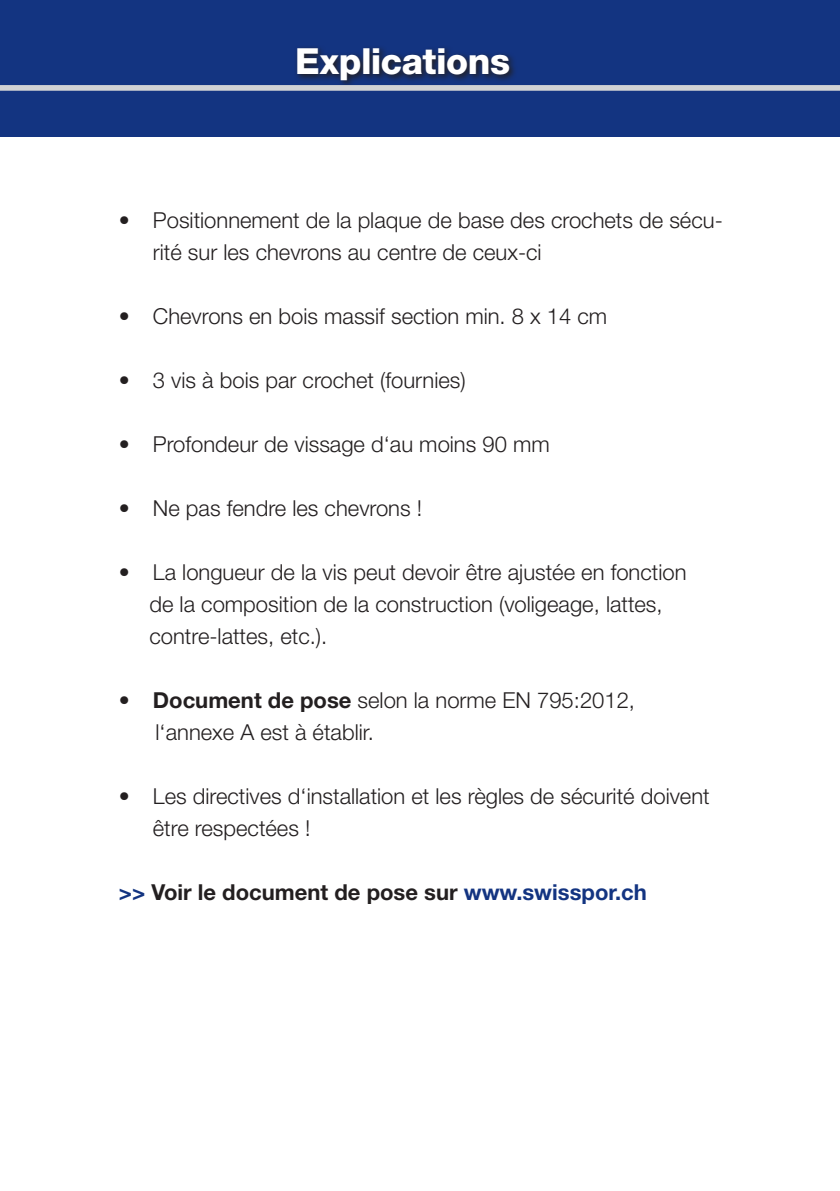
<style>
.page{position:relative;width:840px;height:1191px;background:#fff}
.page>*{position:absolute;margin:0;border:0;box-sizing:border-box;transform-origin:0 0}
.t1{font:800 36px "Helvetica Neue LT Std";letter-spacing:-.015em;color:#fff}
.t2{font:300 22px/32px "Helvetica Neue LT Std";color:#231f20}
.t3{font:700 22px "Helvetica Neue LT Std";color:#231f20}
.s1{font-weight:700}
.s2{color:#133481}
</style>
<div class="page">
<div style="left:0;top:0;width:839px;height:136px;background:#133481"></div>
<svg style="left:296px;top:47px;width:219px;height:38px"></svg>
<div style="left:0;top:85px;width:839px;height:6px;background:#d1d2d4"></div>
<p class="t1" style="left:295px;top:40px;width:216px">Explications</p>
<p class="t2" style="left:153px;top:203px;width:571px;text-indent:-34px">• Positionnement de la plaque de base des crochets de sécu&shy;rité sur les chevrons au centre de ceux-ci</p>
<p class="t2" style="left:119px;top:299px;width:489px">• Chevrons en bois massif section min. 8 x 14 cm</p>
<p class="t2" style="left:119px;top:363px;width:348px">• 3 vis à bois par crochet (fournies)</p>
<p class="t2" style="left:119px;top:427px;width:432px">• Profondeur de vissage d‘au moins 90 mm</p>
<p class="t2" style="left:119px;top:491px;width:305px">• Ne pas fendre les chevrons !</p>
<p class="t2" style="left:119px;top:555px;width:569px">• La longueur de la vis peut devoir être ajustée en fonction</p>
<p class="t2" style="left:149px;top:587px;width:514px">de la composition de la construction (voligeage, lattes,</p>
<p class="t2" style="left:149px;top:619px;width:179px">contre-lattes, etc.).</p>
<p class="t2" style="left:119px;top:683px;width:517px">• <span class="s1">Document de pose</span> selon la norme EN 795:2012,</p>
<p class="t2" style="left:155px;top:715px;width:220px">l‘annexe A est à établir.</p>
<p class="t2" style="left:153px;top:779px;width:558px;text-indent:-34px">• Les directives d‘installation et les règles de sécurité doivent être respectées !</p>
<p class="t3" style="left:119px;top:878px;width:529px"><span class="s2">&gt;&gt;</span> Voir le document de pose sur <span class="s2">www.swisspor.ch</span></p>
</div>
